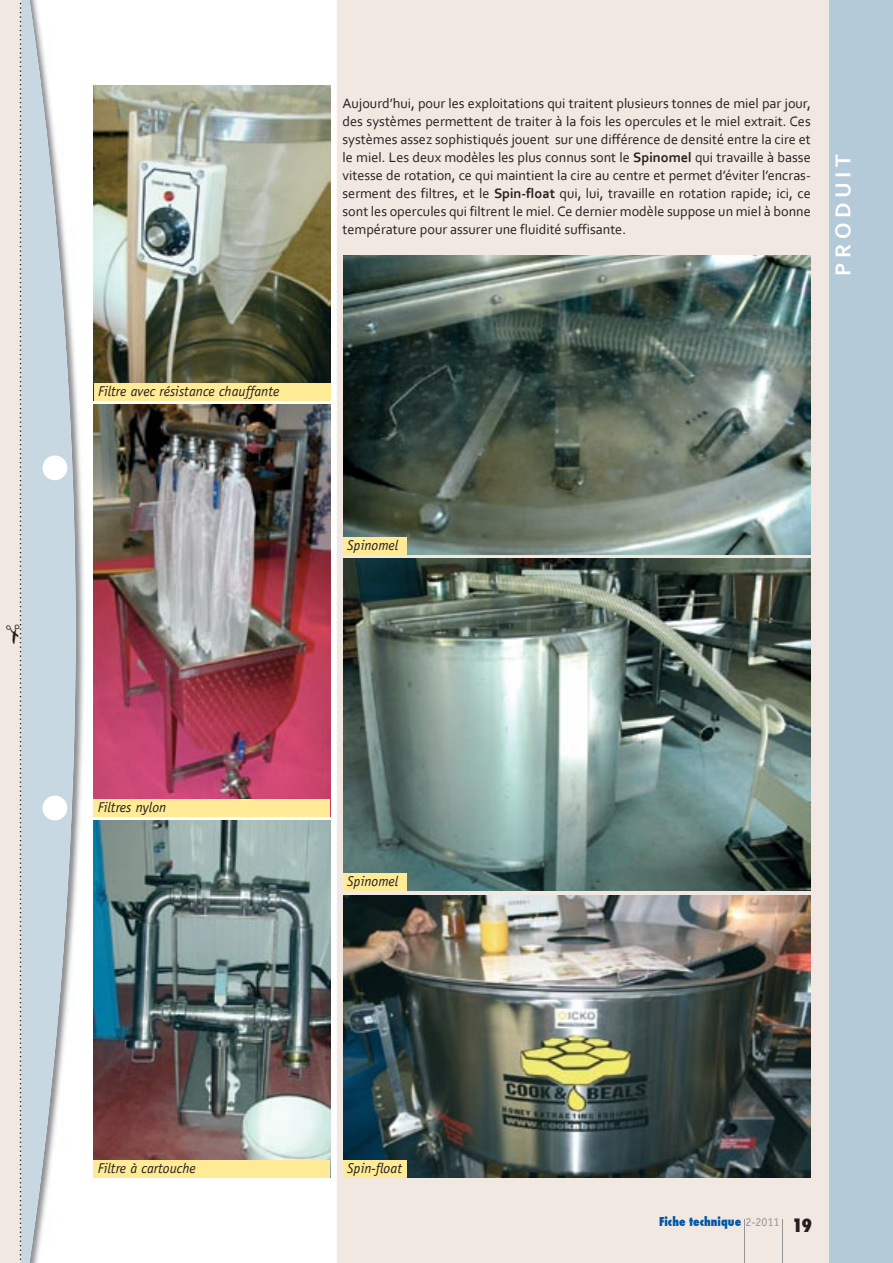
<style>
.page{position:relative;width:893px;height:1263px;background:#fff}
.page>*{position:absolute;margin:0;border:0;box-sizing:border-box;transform-origin:0 0}
.t1{font:700 22.5px "Corbel";letter-spacing:.2em;color:#fff}
.t2{font:800 condensed 18px "Futura";color:#231f20}
.t3{font:14.25px/18px "Corbel";color:#231f20;text-align:justify}
.t4{font:italic 14.25px "Officina Sans";color:#231f20}
.t5{font:800 condensed 12px "Futura";color:#0056a4}
.s1{font-weight:700}
.s2{font-family:"Officina Sans";font-weight:400;font-stretch:normal;color:#939597}
</style>
<div class="page">
<div style="left:0;top:0;width:21px;height:1263px;background:#f0e8e1"></div>
<img style="left:76px;top:385px;width:8px;height:499px">
<svg style="left:21px;top:0;width:55px;height:1263px;fill:#c8d8e2"></svg>
<div style="left:43px;top:455px;width:24px;height:25px;background:#fff;border-radius:50%"></div>
<div style="left:43px;top:796px;width:24px;height:24px;background:#fff;border-radius:50%"></div>
<div style="left:337px;top:0;width:501px;height:1263px;background:#f0e8e1"></div>
<div style="left:829px;top:0;width:64px;height:1263px;background:#b5cad8"></div>
<img style="left:94px;top:821px;width:236px;height:340px">
<hr style="left:744px;top:1219px;width:1px;height:44px;background:#939597">
<hr style="left:782px;top:1219px;width:1px;height:44px;background:#939597">
<img style="left:94px;top:85px;width:236px;height:298px">
<div style="left:94px;top:383px;width:237px;height:17px;background:#ffeb95"></div>
<img style="left:94px;top:404px;width:237px;height:412px">
<div style="left:94px;top:799px;width:236px;height:17px;background:#ffeb95"></div>
<div style="left:94px;top:1161px;width:236px;height:17px;background:#ffeb95"></div>
<img style="left:343px;top:255px;width:468px;height:299px">
<div style="left:343px;top:537px;width:64px;height:17px;background:#ffeb95"></div>
<img style="left:343px;top:559px;width:468px;height:332px">
<div style="left:343px;top:874px;width:64px;height:17px;background:#ffeb95"></div>
<img style="left:343px;top:895px;width:468px;height:283px">
<div style="left:343px;top:1161px;width:64px;height:17px;background:#ffeb95"></div>
<svg style="left:94px;top:222px;width:8px;height:12px"></svg>
<svg style="left:94px;top:294px;width:8px;height:12px"></svg>
<svg style="left:19px;top:2px;width:2px;height:1258px"></svg>
<p class="t4" style="left:98px;top:382px;width:183px">Filtre avec résistance chauffante</p>
<p class="t3" style="left:343px;top:94px;width:470px">Aujourd’hui, pour les exploitations qui traitent plusieurs tonnes de miel par jour, des systèmes permettent de traiter à la fois les opercules et le miel extrait. Ces systèmes assez sophistiqués jouent sur une différence de densité entre la cire et le miel. Les deux modèles les plus connus sont le <span class="s1">Spinomel</span> qui travaille à basse vitesse de rotation, ce qui maintient la cire au centre et permet d’éviter l’encras&shy;serment des filtres, et le <span class="s1">Spin-float</span> qui, lui, travaille en rotation rapide; ici, ce sont les opercules qui filtrent le miel. Ce dernier modèle suppose un miel à bonne température pour assurer une fluidité suffisante.</p>
<h1 class="t1" style="left:829px;top:276px;width:123px;rotate:-90deg">PRODUIT</h1>
<p class="t4" style="left:347px;top:537px;width:53px">Spinomel</p>
<p class="t4" style="left:98px;top:799px;width:70px">Filtres nylon</p>
<p class="t4" style="left:347px;top:873px;width:53px">Spinomel</p>
<p class="t4" style="left:98px;top:1160px;width:100px">Filtre à cartouche</p>
<p class="t4" style="left:347px;top:1160px;width:56px">Spin-float</p>
<p class="t5" style="left:659px;top:1214px;width:122px">Fiche technique <span class="s2">2-2011</span></p>
<p class="t2" style="left:792px;top:1213px;width:22px">19</p>
</div>
